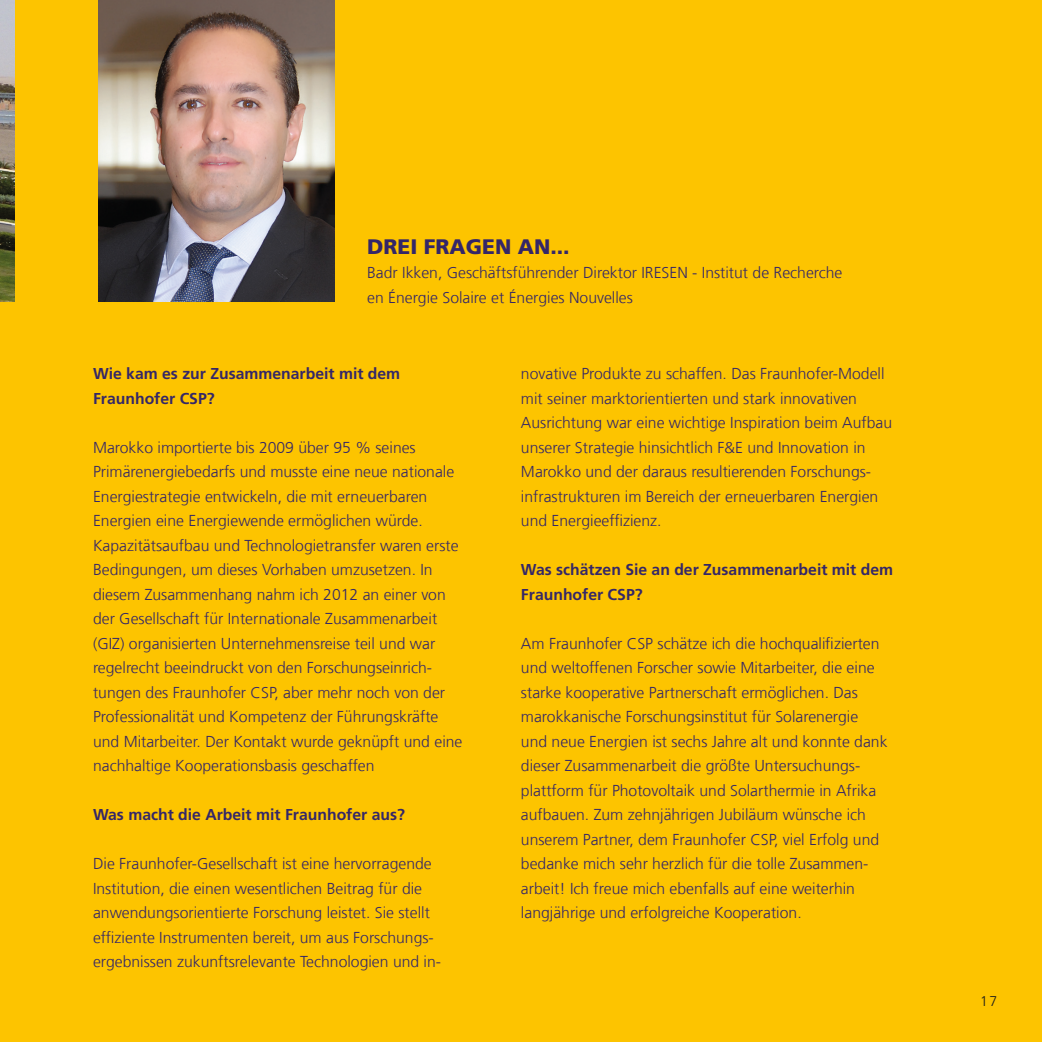
<style>
.page{position:relative;width:1042px;height:1042px;background:#fdc400}
.page>*{position:absolute;margin:0;border:0;box-sizing:border-box;transform-origin:0 0}
.t1{font:900 21px "Frutiger LT Com";color:#342668}
.t2{font:300 15.75px/24.5px "Frutiger LT Com";color:#342668}
.t3{font:700 15.75px/24.5px "Frutiger LT Com";color:#342668}
.t4{font:300 14px "Frutiger LT Com";color:#1d1d1b}
</style>
<div class="page">
<img style="left:0;top:0;width:15px;height:302px">
<img style="left:99px;top:0;width:235px;height:301px">
<p class="t1" style="left:367px;top:234px;width:204px">DREI FRAGEN AN...</p>
<p class="t2" style="left:367px;top:261px;width:477px">Badr Ikken, Geschäftsführender Direktor IRESEN - Institut de Recherche en Énergie Solaire et Énergies Nouvelles</p>
<p class="t3" style="left:93px;top:361px;width:309px">Wie kam es zur Zusammenarbeit mit dem<br>Fraunhofer CSP?</p>
<p class="t2" style="left:93px;top:435px;width:371px">Marokko importierte bis 2009 über 95 % seines Primärenergiebedarfs und musste eine neue nationale Energiestrategie entwickeln, die mit erneuerbaren Energien eine Energiewende ermöglichen würde.<br>Kapazitätsaufbau und Technologietransfer waren erste Bedingungen, um dieses Vorhaben umzusetzen. In diesem Zusammenhang nahm ich 2012 an einer von der Gesellschaft für Internationale Zusammenarbeit (GIZ) organisierten Unternehmensreise teil und war regelrecht beeindruckt von den Forschungseinrich&shy;tungen des Fraunhofer CSP, aber mehr noch von der Professionalität und Kompetenz der Führungskräfte und Mitarbeiter. Der Kontakt wurde geknüpft und eine nachhaltige Kooperationsbasis geschaffen</p>
<p class="t3" style="left:93px;top:802px;width:313px">Was macht die Arbeit mit Fraunhofer aus?</p>
<p class="t2" style="left:93px;top:851px;width:350px">Die Fraunhofer-Gesellschaft ist eine hervorragende Institution, die einen wesentlichen Beitrag für die anwendungsorientierte Forschung leistet. Sie stellt effiziente Instrumenten bereit, um aus Forschungs&shy;ergebnissen zukunftsrelevante Technologien und in-</p>
<p class="t2" style="left:521px;top:361px;width:373px">novative Produkte zu schaffen. Das Fraunhofer-Modell mit seiner marktorientierten und stark innovativen Ausrichtung war eine wichtige Inspiration beim Aufbau unserer Strategie hinsichtlich F&amp;E und Innovation in Marokko und der daraus resultierenden Forschungs&shy;infrastrukturen im Bereich der erneuerbaren Energien und Energieeffizienz.</p>
<p class="t3" style="left:521px;top:557px;width:374px">Was schätzen Sie an der Zusammenarbeit mit dem<br>Fraunhofer CSP?</p>
<p class="t2" style="left:521px;top:631px;width:368px">Am Fraunhofer CSP schätze ich die hochqualifizierten und weltoffenen Forscher sowie Mitarbeiter, die eine starke kooperative Partnerschaft ermöglichen. Das marokkanische Forschungsinstitut für Solarenergie und neue Energien ist sechs Jahre alt und konnte dank dieser Zusammenarbeit die größte Untersuchungs&shy;plattform für Photovoltaik und Solarthermie in Afrika aufbauen. Zum zehnjährigen Jubiläum wünsche ich unserem Partner, dem Fraunhofer CSP, viel Erfolg und bedanke mich sehr herzlich für die tolle Zusammen&shy;arbeit! Ich freue mich ebenfalls auf eine weiterhin langjährige und erfolgreiche Kooperation.</p>
<p class="t4" style="left:980px;top:993px;width:19px">17</p>
</div>
